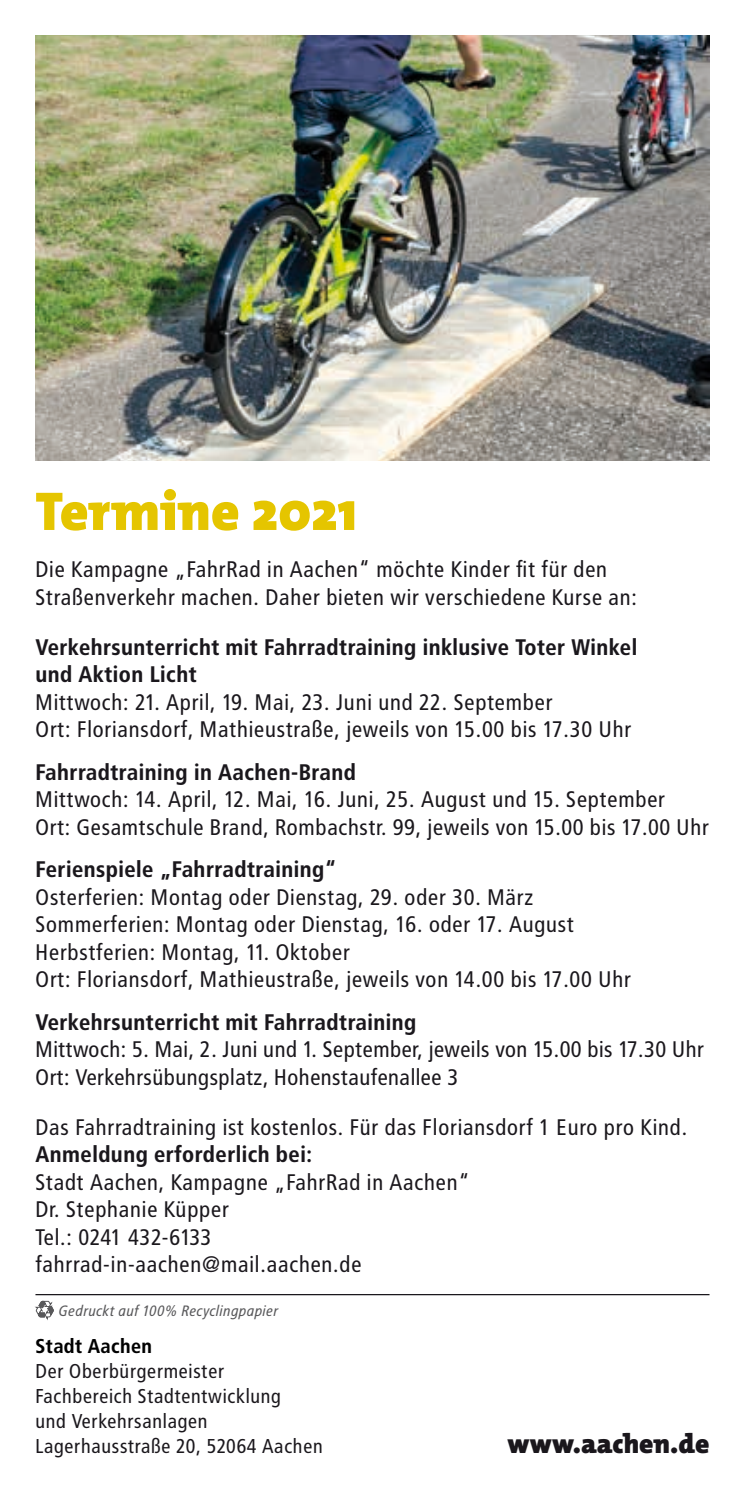
<style>
.page{position:relative;width:745px;height:1489px;background:#fff}
.page>*{position:absolute;margin:0;border:0;box-sizing:border-box;transform-origin:0 0}
.t1{font:900 55px "The Mix Os F";color:#e5c500}
.t2{font:900 27.5px "The Mix";color:#1a171c}
.t3{font:22.5px/27.5px "Transit";color:#1a171c}
.t4{font:700 22.5px/27.5px "Transit";color:#1a171c}
.t5{font:20px/25px "Transit";color:#1a171c}
.t6{font:700 20px "Transit";color:#000}
.t7{font:italic 15px "Transit";color:#58585a}
</style>
<div class="page">
<svg style="left:35px;top:1300px;width:19px;height:20px"></svg>
<hr style="left:35px;top:1293px;width:674px;height:2px;background:#1a171c">
<img style="left:35px;top:35px;width:674px;height:426px">
<h1 class="t1" style="left:35px;top:476px;width:323px">Termine 2021</h1>
<p class="t3" style="left:35px;top:555px;width:603px">Die Kampagne „FahrRad in Aachen“ möchte Kinder fit für den<br>Straßenverkehr machen. Daher bieten wir verschiedene Kurse an:</p>
<p class="t4" style="left:35px;top:633px;width:603px">Verkehrsunterricht mit Fahrradtraining inklusive Toter Winkel und Aktion Licht</p>
<p class="t3" style="left:35px;top:688px;width:597px">Mittwoch: 21. April, 19. Mai, 23. Juni und 22. September<br>Ort: Floriansdorf, Mathieustraße, jeweils von 15.00 bis 17.30 Uhr</p>
<p class="t4" style="left:35px;top:758px;width:322px">Fahrradtraining in Aachen-Brand</p>
<p class="t3" style="left:35px;top:785px;width:675px">Mittwoch: 14. April, 12. Mai, 16. Juni, 25. August und 15. September<br>Ort: Gesamtschule Brand, Rombachstr. 99, jeweils von 15.00 bis 17.00 Uhr</p>
<p class="t4" style="left:35px;top:855px;width:303px">Ferienspiele „Fahrradtraining“</p>
<p class="t3" style="left:35px;top:883px;width:597px">Osterferien: Montag oder Dienstag, 29. oder 30. März Sommerferien: Montag oder Dienstag, 16. oder 17. August Herbstferien: Montag, 11. Oktober<br>Ort: Floriansdorf, Mathieustraße, jeweils von 14.00 bis 17.00 Uhr</p>
<p class="t4" style="left:35px;top:1008px;width:383px">Verkehrsunterricht mit Fahrradtraining</p>
<p class="t3" style="left:35px;top:1035px;width:670px">Mittwoch: 5. Mai, 2. Juni und 1. September, jeweils von 15.00 bis 17.30 Uhr<br>Ort: Verkehrsübungsplatz, Hohenstaufenallee 3</p>
<p class="t3" style="left:35px;top:1113px;width:653px">Das Fahrradtraining ist kostenlos. Für das Floriansdorf 1 Euro pro Kind.</p>
<p class="t4" style="left:35px;top:1140px;width:278px">Anmeldung erforderlich bei:</p>
<p class="t3" style="left:35px;top:1168px;width:436px">Stadt Aachen, Kampagne „FahrRad in Aachen“<br>Dr. Stephanie Küpper<br>Tel.: 0241 432-6133 fahrrad-in-aachen@mail.aachen.de</p>
<p class="t7" style="left:58px;top:1301px;width:221px">Gedruckt auf 100% Recyclingpapier</p>
<p class="t6" style="left:35px;top:1334px;width:119px">Stadt Aachen</p>
<p class="t5" style="left:35px;top:1358px;width:289px">Der Oberbürgermeister<br>Fachbereich Stadtentwicklung<br>und Verkehrsanlagen<br>Lagerhausstraße 20, 52064 Aachen</p>
<p class="t2" style="left:507px;top:1420px;width:203px">www.aachen.de</p>
</div>
